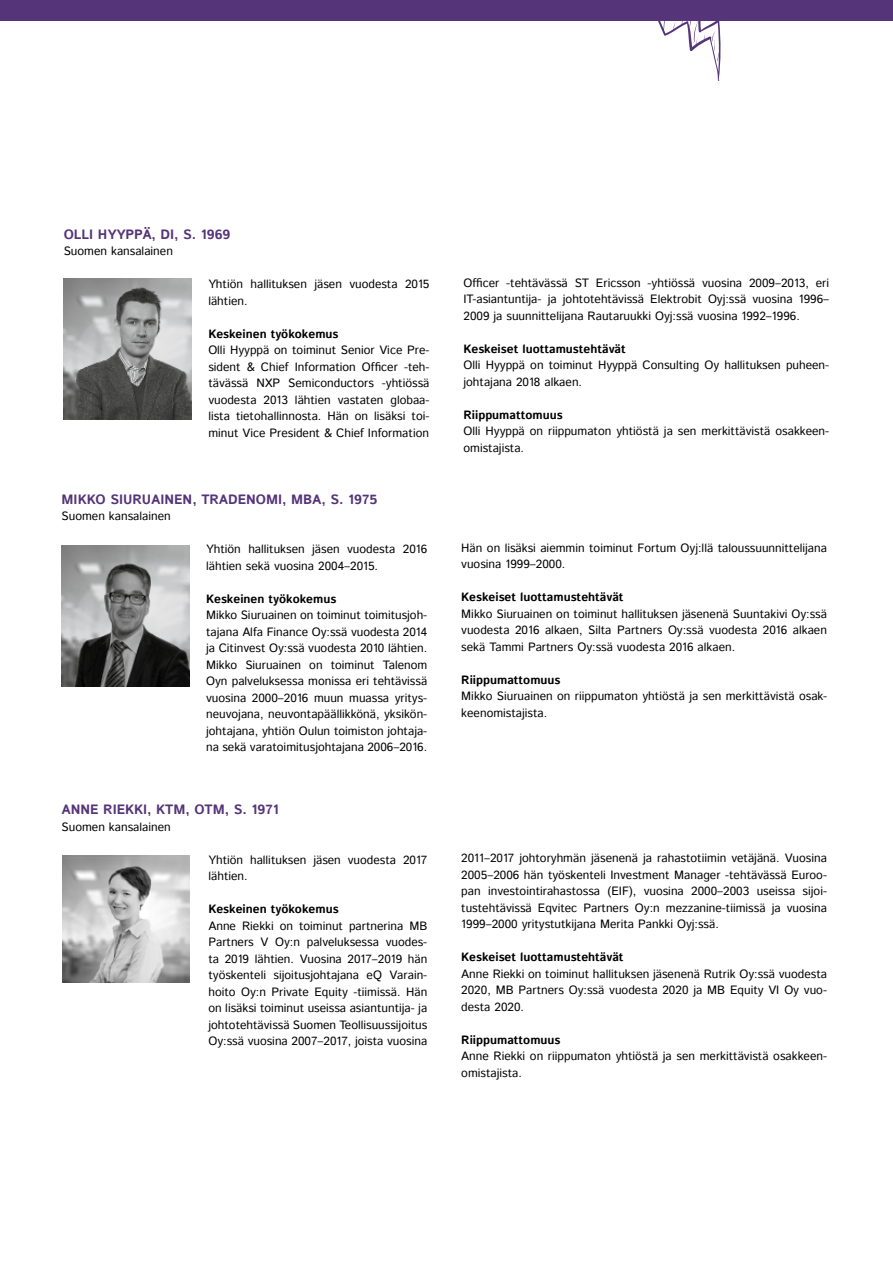
<style>
.page{position:relative;width:893px;height:1263px;background:#fff}
.page>*{position:absolute;margin:0;border:0;box-sizing:border-box;transform-origin:0 0}
.t1{font:700 13.5px "Istok Web";color:#553479}
.t2{font:12px/16.5px "Istok Web";color:#000}
.t3{font:700 12px "Istok Web";color:#000}
</style>
<div class="page">
<img style="left:64px;top:278px;width:127px;height:141px">
<img style="left:62px;top:545px;width:127px;height:142px">
<div style="left:0;top:0;width:893px;height:20px;background:#553479"></div>
<svg style="left:644px;top:20px;width:77px;height:61px"></svg>
<img style="left:63px;top:855px;width:127px;height:128px">
<p class="t1" style="left:64px;top:225px;width:168px">OLLI HYYPPÄ, DI, S. 1969</p>
<p class="t2" style="left:64px;top:244px;width:111px">Suomen kansalainen</p>
<p class="t2" style="left:208px;top:277px;width:223px">Yhtiön hallituksen jäsen vuodesta 2015 lähtien.</p>
<p class="t3" style="left:208px;top:326px;width:132px">Keskeinen työkokemus</p>
<p class="t2" style="left:208px;top:343px;width:223px;text-align:justify">Olli Hyyppä on toiminut Senior Vice Pre&shy;sident &amp; Chief Information Officer -teh&shy;tävässä NXP Semiconductors -yhtiössä vuodesta 2013 lähtien vastaten globaa&shy;lista tietohallinnosta. Hän on lisäksi toi&shy;minut Vice President &amp; Chief Information</p>
<p class="t1" style="left:62px;top:490px;width:317px">MIKKO SIURUAINEN, TRADENOMI, MBA, S. 1975</p>
<p class="t2" style="left:62px;top:509px;width:111px">Suomen kansalainen</p>
<p class="t2" style="left:206px;top:542px;width:223px">Yhtiön hallituksen jäsen vuodesta 2016 lähtien sekä vuosina 2004–2015.</p>
<p class="t3" style="left:206px;top:591px;width:132px">Keskeinen työkokemus</p>
<p class="t2" style="left:206px;top:608px;width:223px;text-align:justify">Mikko Siuruainen on toiminut toimitusjoh&shy;tajana Alfa Finance Oy:ssä vuodesta 2014 ja Citinvest Oy:ssä vuodesta 2010 lähtien.<br>Mikko Siuruainen on toiminut Talenom Oyn palveluksessa monissa eri tehtävissä vuosina 2000–2016 muun muassa yritys&shy;neuvojana, neuvontapäällikkönä, yksikön&shy;johtajana, yhtiön Oulun toimiston johtaja&shy;na sekä varatoimitusjohtajana 2006–2016.</p>
<p class="t1" style="left:62px;top:800px;width:219px">ANNE RIEKKI, KTM, OTM, S. 1971</p>
<p class="t2" style="left:62px;top:819px;width:111px">Suomen kansalainen</p>
<p class="t2" style="left:208px;top:852px;width:220px">Yhtiön hallituksen jäsen vuodesta 2017 lähtien.</p>
<p class="t3" style="left:208px;top:901px;width:132px">Keskeinen työkokemus</p>
<p class="t2" style="left:208px;top:918px;width:220px;text-align:justify">Anne Riekki on toiminut partnerina MB Partners V Oy:n palveluksessa vuodes&shy;ta 2019 lähtien. Vuosina 2017–2019 hän työskenteli sijoitusjohtajana eQ Varain&shy;hoito Oy:n Private Equity -tiimissä. Hän on lisäksi toiminut useissa asiantuntija- ja johtotehtävissä Suomen Teollisuussijoitus Oy:ssä vuosina 2007–2017, joista vuosina</p>
<p class="t2" style="left:463px;top:275px;width:367px;text-align:justify">Officer -tehtävässä ST Ericsson -yhtiössä vuosina 2009–2013, eri IT-asiantuntija- ja johtotehtävissä Elektrobit Oyj:ssä vuosina 1996– 2009 ja suunnittelijana Rautaruukki Oyj:ssä vuosina 1992–1996.</p>
<p class="t3" style="left:463px;top:341px;width:164px">Keskeiset luottamustehtävät</p>
<p class="t2" style="left:463px;top:358px;width:367px">Olli Hyyppä on toiminut Hyyppä Consulting Oy hallituksen puheen&shy;johtajana 2018 alkaen.</p>
<p class="t3" style="left:463px;top:407px;width:101px">Riippumattomuus</p>
<p class="t2" style="left:463px;top:424px;width:367px">Olli Hyyppä on riippumaton yhtiöstä ja sen merkittävistä osakkeen&shy;omistajista.</p>
<p class="t2" style="left:461px;top:540px;width:367px">Hän on lisäksi aiemmin toiminut Fortum Oyj:llä taloussuunnittelijana vuosina 1999–2000.</p>
<p class="t3" style="left:461px;top:589px;width:164px">Keskeiset luottamustehtävät</p>
<p class="t2" style="left:461px;top:606px;width:367px;text-align:justify">Mikko Siuruainen on toiminut hallituksen jäsenenä Suuntakivi Oy:ssä vuodesta 2016 alkaen, Silta Partners Oy:ssä vuodesta 2016 alkaen sekä Tammi Partners Oy:ssä vuodesta 2016 alkaen.</p>
<p class="t3" style="left:461px;top:672px;width:101px">Riippumattomuus</p>
<p class="t2" style="left:461px;top:689px;width:367px">Mikko Siuruainen on riippumaton yhtiöstä ja sen merkittävistä osak&shy;keenomistajista.</p>
<p class="t2" style="left:461px;top:850px;width:367px;text-align:justify">2011–2017 johtoryhmän jäsenenä ja rahastotiimin vetäjänä. Vuosina 2005–2006 hän työskenteli Investment Manager -tehtävässä Euroo&shy;pan investointirahastossa (EIF), vuosina 2000–2003 useissa sijoi&shy;tustehtävissä Eqvitec Partners Oy:n mezzanine-tiimissä ja vuosina 1999–2000 yritystutkijana Merita Pankki Oyj:ssä.</p>
<p class="t3" style="left:461px;top:949px;width:164px">Keskeiset luottamustehtävät</p>
<p class="t2" style="left:461px;top:966px;width:367px;text-align:justify">Anne Riekki on toiminut hallituksen jäsenenä Rutrik Oy:ssä vuodesta 2020, MB Partners Oy:ssä vuodesta 2020 ja MB Equity VI Oy vuo&shy;desta 2020.</p>
<p class="t3" style="left:461px;top:1031px;width:101px">Riippumattomuus</p>
<p class="t2" style="left:461px;top:1048px;width:367px">Anne Riekki on riippumaton yhtiöstä ja sen merkittävistä osakkeen&shy;omistajista.</p>
</div>
